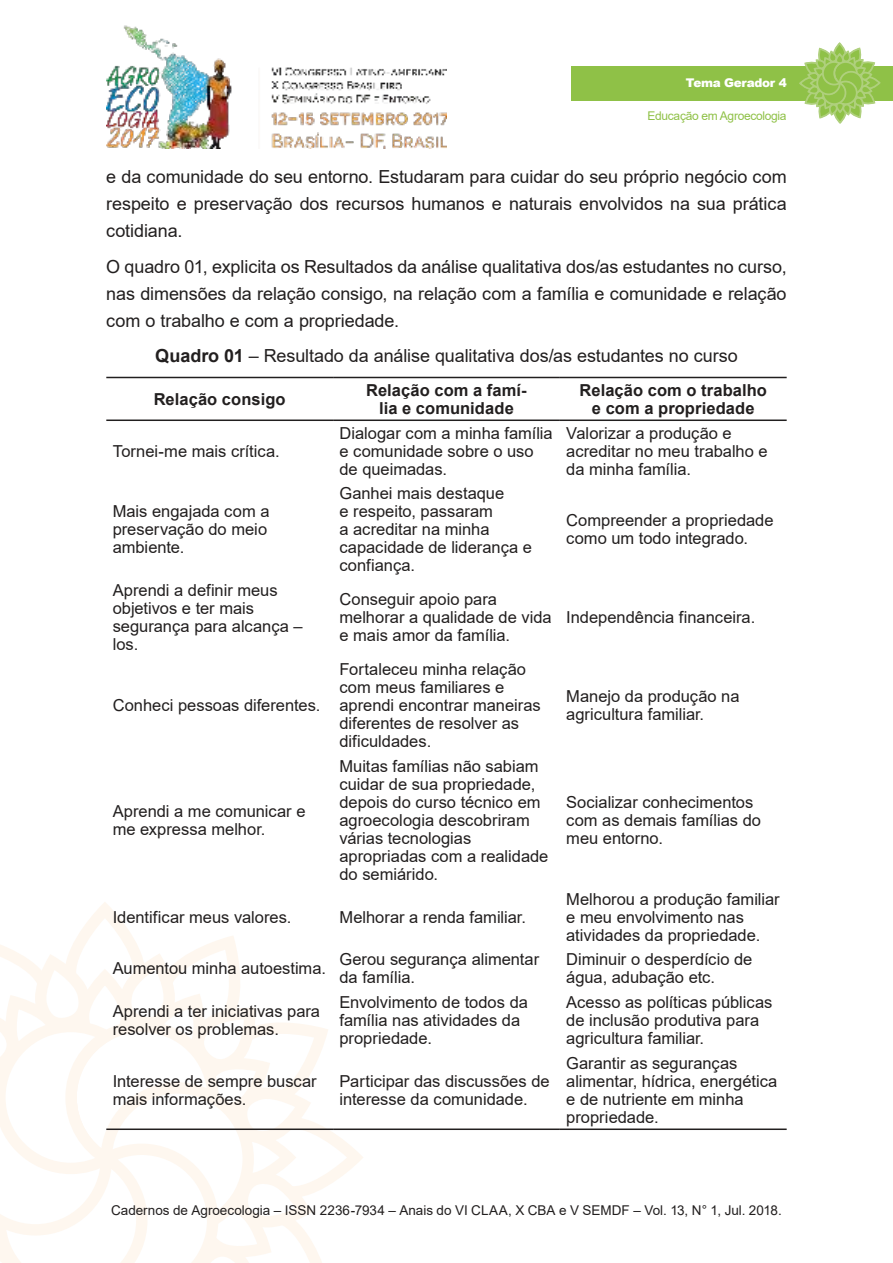
<style>
.page{position:relative;width:893px;height:1263px;background:#fff}
.page>*{position:absolute;margin:0;border:0;box-sizing:border-box;transform-origin:0 0}
.t1{font:18px/27px "Arial";letter-spacing:-.005em;color:#221f1f;text-align:justify}
.t2{font:16.5px/18px "Arial";color:#221f1f}
.t3{font:700 16.5px/18px "Arial";letter-spacing:.005em;color:#221f1f;text-align:center}
.t4{font:13.5px "Arial";color:#221f1f}
.t5{font:12px "Arial";letter-spacing:-.025em;color:#8fc147}
.t6{font:900 12px "Arial";letter-spacing:-.025em;color:#fff}
.s1{font-weight:700}
</style>
<div class="page">
<img style="left:106px;top:25px;width:340px;height:124px">
<svg style="left:0;top:910px;width:363px;height:353px"></svg>
<div style="left:571px;top:66px;width:322px;height:34px;background:#8fc147"></div>
<svg style="left:798px;top:43px;width:83px;height:81px"></svg>
<hr style="left:106px;top:419px;width:227px;height:2px;background:#221f1f">
<hr style="left:333px;top:419px;width:227px;height:2px;background:#221f1f">
<hr style="left:560px;top:419px;width:227px;height:2px;background:#221f1f">
<hr style="left:106px;top:377px;width:227px;height:1px;background:#221f1f">
<hr style="left:333px;top:377px;width:227px;height:1px;background:#221f1f">
<hr style="left:560px;top:377px;width:227px;height:1px;background:#221f1f">
<hr style="left:106px;top:1128px;width:227px;height:2px;background:#221f1f">
<hr style="left:333px;top:1128px;width:227px;height:2px;background:#221f1f">
<hr style="left:560px;top:1128px;width:227px;height:2px;background:#221f1f">
<p class="t6" style="left:686px;top:76px;width:102px">Tema Gerador 4</p>
<p class="t5" style="left:647px;top:112px;width:141px">Educação em Agroecologia</p>
<p class="t1" style="left:106px;top:165px;width:682px">e da comunidade do seu entorno. Estudaram para cuidar do seu próprio negócio com respeito e preservação dos recursos humanos e naturais envolvidos na sua prática cotidiana.</p>
<p class="t1" style="left:106px;top:255px;width:682px">O quadro 01, explicita os Resultados da análise qualitativa dos/as estudantes no curso, nas dimensões da relação consigo, na relação com a família e comunidade e relação com o trabalho e com a propriedade.</p>
<p class="t1" style="left:155px;top:344px;width:584px"><span class="s1">Quadro 01</span> – Resultado da análise qualitativa dos/as estudantes no curso</p>
<p class="t3" style="left:154px;top:392px;width:133px">Relação consigo</p>
<p class="t3" style="left:366px;top:383px;width:162px">Relação com a famí&shy;lia e comunidade</p>
<p class="t3" style="left:580px;top:383px;width:189px">Relação com o trabalho e com a propriedade</p>
<p class="t2" style="left:113px;top:443px;width:168px">Tornei-me mais crítica.</p>
<p class="t2" style="left:339px;top:425px;width:215px">Dialogar com a minha família e comunidade sobre o uso de queimadas.</p>
<p class="t2" style="left:566px;top:425px;width:203px">Valorizar a produção e acreditar no meu trabalho e da minha família.</p>
<p class="t2" style="left:113px;top:504px;width:158px">Mais engajada com a preservação do meio ambiente.</p>
<p class="t2" style="left:339px;top:486px;width:194px">Ganhei mais destaque<br>e respeito, passaram<br>a acreditar na minha capacidade de liderança e confiança.</p>
<p class="t2" style="left:113px;top:583px;width:192px">Aprendi a definir meus objetivos e ter mais segurança para alcança – los.</p>
<p class="t2" style="left:339px;top:592px;width:214px">Conseguir apoio para melhorar a qualidade de vida e mais amor da família.</p>
<p class="t2" style="left:113px;top:698px;width:209px">Conheci pessoas diferentes.</p>
<p class="t2" style="left:113px;top:803px;width:194px">Aprendi a me comunicar e me expressa melhor.</p>
<p class="t2" style="left:339px;top:662px;width:203px">Fortaleceu minha relação com meus familiares e aprendi encontrar maneiras diferentes de resolver as dificuldades.</p>
<p class="t2" style="left:339px;top:758px;width:210px">Muitas famílias não sabiam cuidar de sua propriedade, depois do curso técnico em agroecologia descobriram várias tecnologias apropriadas com a realidade do semiárido.</p>
<p class="t2" style="left:113px;top:909px;width:180px">Identificar meus valores.</p>
<p class="t2" style="left:339px;top:909px;width:188px">Melhorar a renda familiar.</p>
<p class="t2" style="left:566px;top:513px;width:209px">Compreender a propriedade como um todo integrado.</p>
<p class="t2" style="left:566px;top:610px;width:190px">Independência financeira.</p>
<p class="t2" style="left:566px;top:689px;width:175px">Manejo da produção na agricultura familiar.</p>
<p class="t2" style="left:566px;top:794px;width:196px">Socializar conhecimentos com as demais famílias do meu entorno.</p>
<p class="t2" style="left:566px;top:891px;width:215px">Melhorou a produção familiar e meu envolvimento nas atividades da propriedade.</p>
<p class="t2" style="left:113px;top:961px;width:215px">Aumentou minha autoestima.</p>
<p class="t2" style="left:339px;top:952px;width:201px">Gerou segurança alimentar da família.</p>
<p class="t2" style="left:566px;top:952px;width:188px">Diminuir o desperdício de água, adubação etc.</p>
<p class="t2" style="left:113px;top:1004px;width:209px">Aprendi a ter iniciativas para resolver os problemas.</p>
<p class="t2" style="left:339px;top:995px;width:190px">Envolvimento de todos da família nas atividades da propriedade.</p>
<p class="t2" style="left:566px;top:995px;width:208px">Acesso as políticas públicas de inclusão produtiva para agricultura familiar.</p>
<p class="t2" style="left:113px;top:1073px;width:206px">Interesse de sempre buscar mais informações.</p>
<p class="t2" style="left:339px;top:1073px;width:212px">Participar das discussões de interesse da comunidade.</p>
<p class="t2" style="left:566px;top:1055px;width:213px">Garantir as seguranças alimentar, hídrica, energética e de nutriente em minha propriedade.</p>
<p class="t4" style="left:111px;top:1205px;width:672px">Cadernos de Agroecologia – ISSN 2236-7934 – Anais do VI CLAA, X CBA e V SEMDF – Vol. 13, N° 1, Jul. 2018.</p>
</div>
